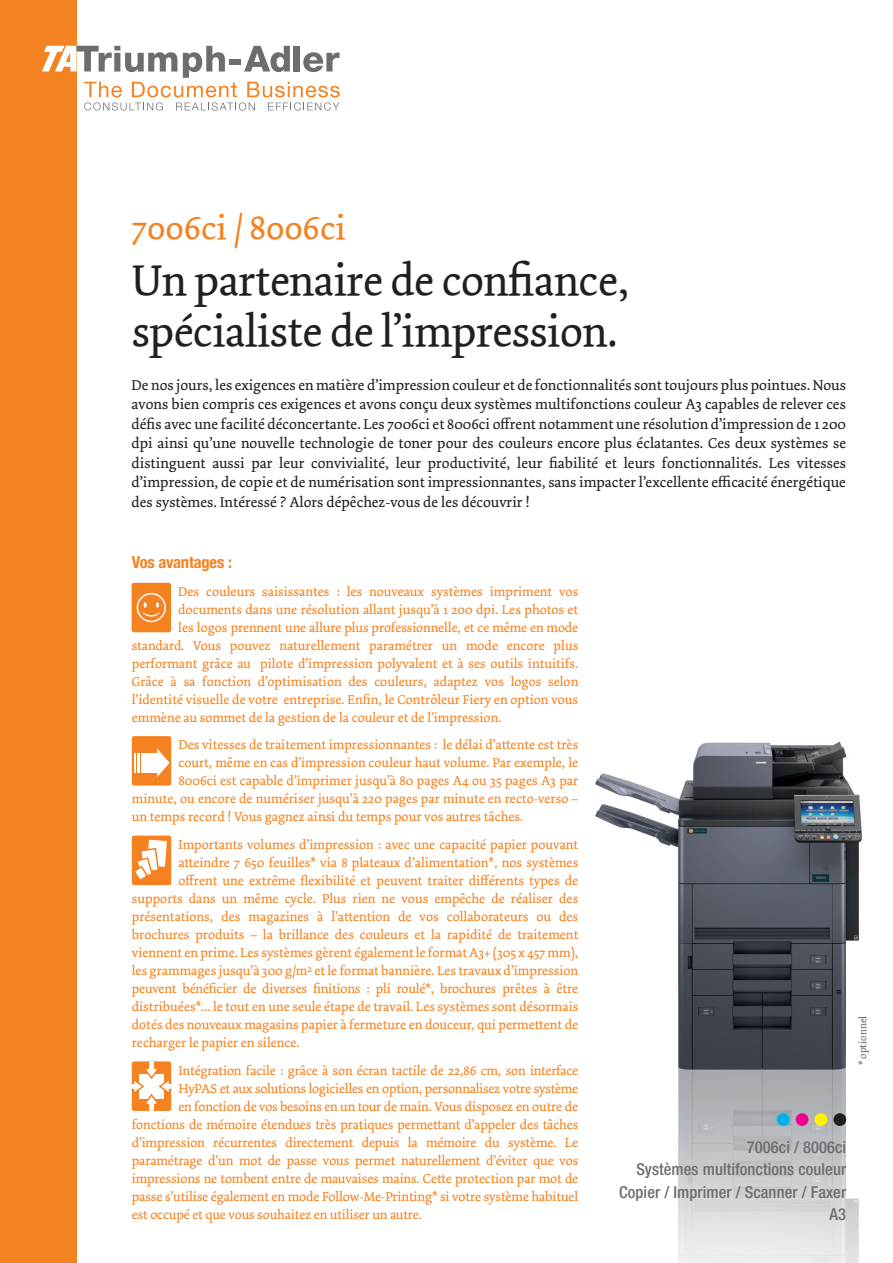
<style>
.page{position:relative;width:893px;height:1263px;background:#fff}
.page>*{position:absolute;margin:0;border:0;box-sizing:border-box;transform-origin:0 0}
.t1{font:45px/51px "Dolly Roman";letter-spacing:-.01em;color:#231f20}
.t2{font:34.5px "Dolly Roman";color:#f58220}
.t3{font:500 condensed 16.5px/22.5px "Helvetica Neue LT Com";letter-spacing:.005em;color:#6c6d70;text-align:right}
.t4{font:700 condensed 16.5px "Helvetica Neue LT Com";letter-spacing:-.01em;color:#f58220}
.t5{font:15px/19.5px "Dolly Pro";color:#231f20;text-align:justify}
.t6{font:13.5px "Dolly Pro";color:#f58220}
.t7{font:13.5px "Dolly Pro";letter-spacing:-.02em;color:#f58220}
.t8{font:10.5px "Dolly Roman";color:#6c6d70}
</style>
<div class="page">
<img style="left:595px;top:741px;width:267px;height:522px">
<div style="left:0;top:0;width:77px;height:1263px;background:#f58220"></div>
<svg style="left:42px;top:46px;width:298px;height:65px"></svg>
<div style="left:132px;top:836px;width:39px;height:49px;background:#f58220;border-radius:2px"></div>
<svg style="left:135px;top:839px;width:32px;height:40px"></svg>
<div style="left:132px;top:583px;width:39px;height:49px;background:#f58220;border-radius:2px"></div>
<div style="left:137px;top:593px;width:29px;height:29px;border:2px solid #fff;border-radius:50%"></div>
<svg style="left:143px;top:602px;width:17px;height:15px"></svg>
<svg style="left:132px;top:1061px;width:39px;height:50px"></svg>
<div style="left:132px;top:736px;width:39px;height:49px;background:#f58220;border-radius:2px"></div>
<div style="left:148px;top:753px;width:11px;height:19px;background:#fff"></div>
<div style="left:141px;top:753px;width:5px;height:19px;background:#fff"></div>
<hr style="left:137px;top:753px;width:3px;height:19px;background:#fff">
<svg style="left:135px;top:753px;width:1px;height:19px"></svg>
<svg style="left:157px;top:748px;width:13px;height:29px"></svg>
<div style="left:833px;top:1113px;width:13px;height:13px;background:#231f20;border-radius:50%"></div>
<div style="left:815px;top:1113px;width:12px;height:13px;background:#fff101;border-radius:50%"></div>
<div style="left:777px;top:1113px;width:13px;height:13px;background:#00aeef;border-radius:50%"></div>
<div style="left:796px;top:1113px;width:12px;height:13px;background:#ed028c;border-radius:50%"></div>
<h2 class="t2" style="left:132px;top:207px;width:216px">7006ci / 8006ci</h2>
<h1 class="t1" style="left:132px;top:256px;width:500px">Un partenaire de confiance, spécialiste de l’impression.</h1>
<p class="t5" style="left:132px;top:375px;width:716px">De nos jours, les exigences en matière d’impression couleur et de fonctionnalités sont toujours plus pointues. Nous avons bien compris ces exigences et avons conçu deux systèmes multifonctions couleur A3 capables de relever ces défis avec une facilité déconcertante. Les 7006ci et 8006ci offrent notamment une résolution d’impression de 1 200 dpi ainsi qu’une nouvelle technologie de toner pour des couleurs encore plus éclatantes. Ces deux systèmes se distinguent aussi par leur convivialité, leur productivité, leur fiabilité et leurs fonctionnalités. Les vitesses d’impression, de copie et de numérisation sont impressionnantes, sans impacter l’excellente efficacité énergétique des systèmes. Intéressé ? Alors dépêchez-vous de les découvrir !</p>
<p class="t4" style="left:132px;top:552px;width:102px">Vos avantages :</p>
<p class="t6" style="left:178px;top:582px;width:402px">Des couleurs saisissantes : les nouveaux systèmes impriment vos</p>
<p class="t6" style="left:178px;top:600px;width:402px">documents dans une résolution allant jusqu’à 1 200 dpi. Les photos et</p>
<p class="t6" style="left:178px;top:618px;width:402px">les logos prennent une allure plus professionnelle, et ce même en mode</p>
<p class="t6" style="left:132px;top:636px;width:448px">standard. Vous pouvez naturellement paramétrer un mode encore plus</p>
<p class="t6" style="left:132px;top:654px;width:448px">performant grâce au pilote d’impression polyvalent et à ses outils intuitifs.</p>
<p class="t6" style="left:132px;top:672px;width:448px">Grâce à sa fonction d’optimisation des couleurs, adaptez vos logos selon</p>
<p class="t6" style="left:132px;top:690px;width:448px">l’identité visuelle de votre entreprise. Enfin, le Contrôleur Fiery en option vous</p>
<p class="t6" style="left:132px;top:708px;width:371px">emmène au sommet de la gestion de la couleur et de l’impression.</p>
<p class="t6" style="left:178px;top:736px;width:401px">Des vitesses de traitement impressionnantes : le délai d’attente est très</p>
<p class="t6" style="left:178px;top:754px;width:401px">court, même en cas d’impression couleur haut volume. Par exemple, le</p>
<p class="t6" style="left:178px;top:772px;width:401px">8006ci est capable d’imprimer jusqu’à 80 pages A4 ou 35 pages A3 par</p>
<p class="t6" style="left:132px;top:790px;width:448px">minute, ou encore de numériser jusqu’à 220 pages par minute en recto-verso –</p>
<p class="t6" style="left:132px;top:808px;width:393px">un temps record ! Vous gagnez ainsi du temps pour vos autres tâches.</p>
<p class="t6" style="left:178px;top:836px;width:401px">Importants volumes d’impression : avec une capacité papier pouvant</p>
<p class="t6" style="left:178px;top:854px;width:401px">atteindre 7 650 feuilles* via 8 plateaux d’alimentation*, nos systèmes</p>
<p class="t6" style="left:178px;top:872px;width:401px">offrent une extrême flexibilité et peuvent traiter différents types de</p>
<p class="t6" style="left:132px;top:890px;width:448px">supports dans un même cycle. Plus rien ne vous empêche de réaliser des</p>
<p class="t6" style="left:132px;top:908px;width:448px">présentations, des magazines à l’attention de vos collaborateurs ou des</p>
<p class="t6" style="left:132px;top:926px;width:448px">brochures produits – la brillance des couleurs et la rapidité de traitement</p>
<p class="t6" style="left:132px;top:944px;width:448px">viennent en prime. Les systèmes gèrent également le format A3+ (305 x 457 mm),</p>
<p class="t6" style="left:132px;top:962px;width:448px">les grammages jusqu’à 300 g/m<sup>2</sup> et le format bannière. Les travaux d’impression</p>
<p class="t6" style="left:132px;top:980px;width:448px">peuvent bénéficier de diverses finitions : pli roulé*, brochures prêtes à être</p>
<p class="t6" style="left:132px;top:998px;width:448px">distribuées*... le tout en une seule étape de travail. Les systèmes sont désormais</p>
<p class="t6" style="left:132px;top:1016px;width:448px">dotés des nouveaux magasins papier à fermeture en douceur, qui permettent de</p>
<p class="t6" style="left:132px;top:1034px;width:169px">recharger le papier en silence.</p>
<p class="t6" style="left:178px;top:1062px;width:401px">Intégration facile : grâce à son écran tactile de 22,86 cm, son interface</p>
<p class="t7" style="left:178px;top:1080px;width:401px">HyPAS et aux solutions logicielles en option, personnalisez votre système</p>
<p class="t7" style="left:178px;top:1098px;width:401px">en fonction de vos besoins en un tour de main. Vous disposez en outre de</p>
<p class="t6" style="left:132px;top:1116px;width:448px">fonctions de mémoire étendues très pratiques permettant d’appeler des tâches</p>
<p class="t6" style="left:132px;top:1134px;width:448px">d’impression récurrentes directement depuis la mémoire du système. Le</p>
<p class="t6" style="left:132px;top:1152px;width:448px">paramétrage d’un mot de passe vous permet naturellement d’éviter que vos</p>
<p class="t6" style="left:132px;top:1170px;width:448px">impressions ne tombent entre de mauvaises mains. Cette protection par mot de</p>
<p class="t6" style="left:132px;top:1188px;width:448px">passe s’utilise également en mode Follow-Me-Printing* si votre système habituel</p>
<p class="t6" style="left:132px;top:1206px;width:292px">est occupé et que vous souhaitez en utiliser un autre.</p>
<p class="t8" style="left:856px;top:1065px;width:51px;rotate:-90deg">* optionnel</p>
<p class="t3" style="left:619px;top:1136px;width:228px">7006ci / 8006ci<br>Systèmes multifonctions couleur<br>Copier / Imprimer / Scanner / Faxer<br>A3</p>
</div>
